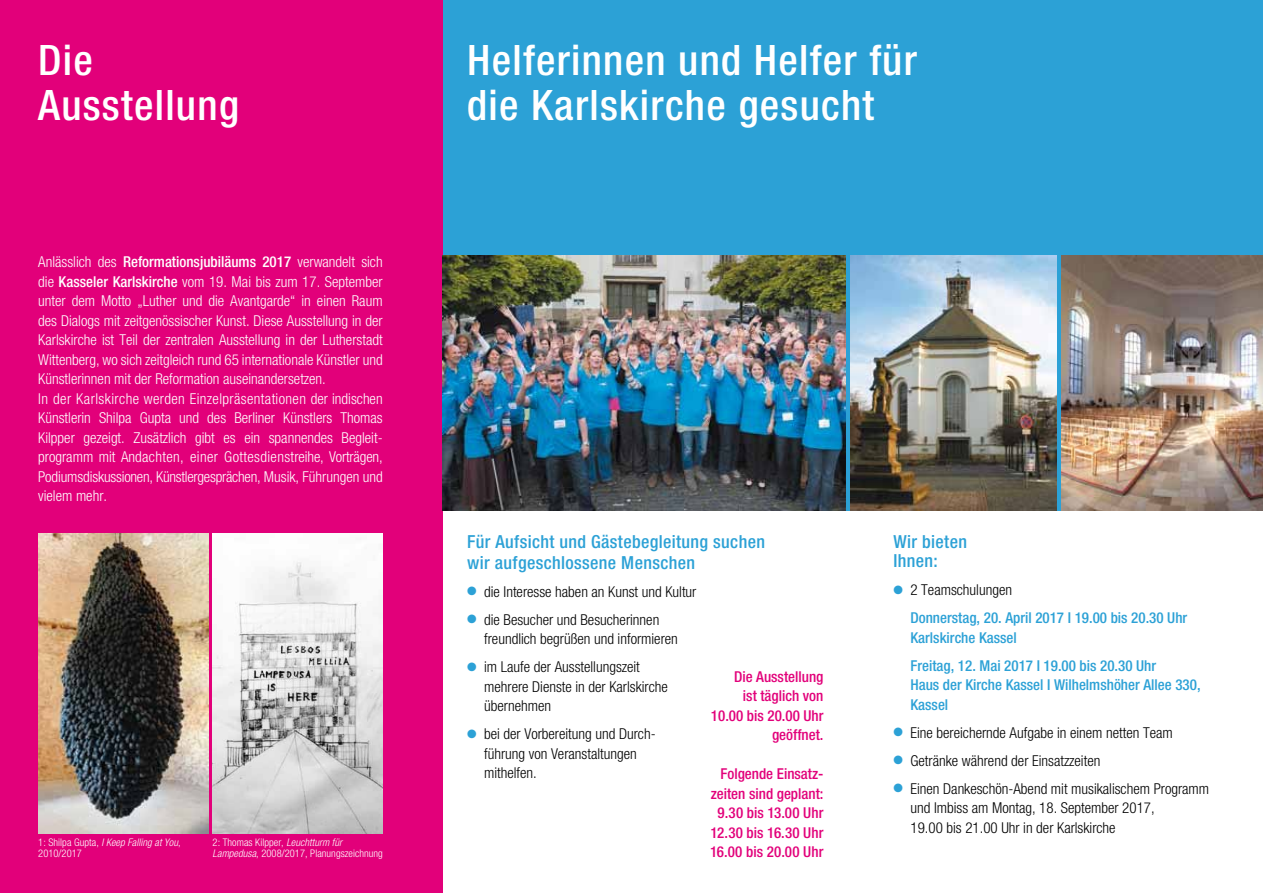
<style>
.page{position:relative;width:1263px;height:893px;background:#fff}
.page>*{position:absolute;margin:0;border:0;box-sizing:border-box;transform-origin:0 0}
.t1{font:500 condensed 42px/45px "Helvetica Neue";letter-spacing:.03em;color:#fff}
.t2{font:500 condensed 18px/21px "Helvetica Neue";letter-spacing:.02em;color:#2ca1d6}
.t3{font:300 condensed 15px/19.5px "Helvetica Neue";color:#fff}
.t4{font:300 condensed 15px/19.5px "Helvetica Neue";color:#000}
.t5{font:500 condensed 15px/28px "Helvetica Neue";color:#2ca1d6}
.t6{font:500 condensed 15px/19.5px "Helvetica Neue";color:#e2007a;text-align:right}
.t7{font:300 condensed 10.5px/11.2px "Helvetica Neue";letter-spacing:.005em;color:#fff}
.s1{font-weight:500}
.s2{font-style:italic}
.s3{color:#2ca1d6}
.s4{font-weight:300;color:#000}
</style>
<div class="page">
<div style="left:442px;top:0;width:821px;height:510px;background:#2ca1d6"></div>
<div style="left:0;top:0;width:442px;height:893px;background:#e2007a"></div>
<img style="left:442px;top:255px;width:404px;height:255px">
<img style="left:850px;top:255px;width:207px;height:255px">
<img style="left:1061px;top:255px;width:202px;height:255px">
<img style="left:38px;top:534px;width:170px;height:299px">
<img style="left:213px;top:534px;width:170px;height:299px">
<h1 class="t1" style="left:38px;top:38px;width:202px">Die<br>Ausstellung</h1>
<p class="t3" style="left:38px;top:252px;width:346px">Anlässlich des <span class="s1">Reformationsjubiläums 2017</span> verwandelt sich die <span class="s1">Kasseler Karlskirche</span> vom 19. Mai bis zum 17. September unter dem Motto „Luther und die Avantgarde“ in einen Raum des Dialogs mit zeitgenössischer Kunst. Diese Ausstellung in der Karlskirche ist Teil der zentralen Ausstellung in der Lutherstadt Wittenberg, wo sich zeitgleich rund 65 internationale Künstler und Künstlerinnen mit der Reformation auseinandersetzen.<br>In der Karlskirche werden Einzelpräsentationen der indischen Künstlerin Shilpa Gupta und des Berliner Künstlers Thomas Kilpper gezeigt. Zusätzlich gibt es ein spannendes Begleit&shy;programm mit Andachten, einer Gottesdienstreihe, Vorträgen, Podiumsdiskussionen, Künstlergesprächen, Musik, Führungen und vielem mehr.</p>
<p class="t7" style="left:38px;top:837px;width:144px">1: Shilpa Gupta, <span class="s2">I Keep Falling at You</span>,<br>2010/2017</p>
<p class="t7" style="left:213px;top:837px;width:172px">2: Thomas Kilpper, <span class="s2">Leuchtturm für<br>Lampedusa</span>, 2008/2017, Planungszeichnung</p>
<h1 class="t1" style="left:467px;top:38px;width:451px">Helferinnen und Helfer für die Karlskirche gesucht</h1>
<p class="t2" style="left:467px;top:531px;width:299px">Für Aufsicht und Gästebegleitung suchen wir aufgeschlossene Menschen</p>
<p class="t4" style="left:467px;top:582px;width:231px"><span class="s3">●</span> die Interesse haben an Kunst und Kultur</p>
<p class="t4" style="left:484px;top:610px;width:195px;text-indent:-17px"><span class="s3">●</span> die Besucher und Besucherinnen freundlich begrüßen und informieren</p>
<p class="t4" style="left:484px;top:657px;width:185px;text-indent:-17px"><span class="s3">●</span> im Laufe der Ausstellungszeit mehrere Dienste in der Karlskirche übernehmen</p>
<p class="t4" style="left:484px;top:724px;width:173px;text-indent:-17px"><span class="s3">●</span> bei der Vorbereitung und Durch&shy;führung von Veranstaltungen mithelfen.</p>
<p class="t6" style="left:711px;top:666px;width:114px">Die Ausstellung<br>ist täglich von<br>10.00 bis 20.00 Uhr geöffnet.</p>
<p class="t6" style="left:710px;top:764px;width:115px">Folgende Einsatz&shy;zeiten sind geplant:<br>9.30 bis 13.00 Uhr<br>12.30 bis 16.30 Uhr<br>16.00 bis 20.00 Uhr</p>
<p class="t2" style="left:893px;top:531px;width:75px;line-height:19.5px">Wir bieten<br>Ihnen:</p>
<p class="t5" style="left:910px;top:576px;width:278px;text-indent:-17px">● <span class="s4">2 Teamschulungen<br></span>Donnerstag, 20. April 2017 I 19.00 bis 20.30 Uhr</p>
<p class="t5" style="left:910px;top:623px;width:247px">Karlskirche Kassel<br>Freitag, 12. Mai 2017 I 19.00 bis 20.30 Uhr</p>
<p class="t5" style="left:910px;top:675px;width:292px;line-height:19.5px">Haus der Kirche Kassel I Wilhelmshöher Allee 330,<br>Kassel</p>
<p class="t4" style="left:893px;top:723px;width:281px"><span class="s3">●</span> Eine bereichernde Aufgabe in einem netten Team</p>
<p class="t4" style="left:893px;top:751px;width:208px"><span class="s3">●</span> Getränke während der Einsatzzeiten</p>
<p class="t4" style="left:910px;top:779px;width:300px;text-indent:-17px"><span class="s3">●</span> Einen Dankeschön-Abend mit musikalischem Programm und Imbiss am Montag, 18. September 2017,<br>19.00 bis 21.00 Uhr in der Karlskirche</p>
</div>
